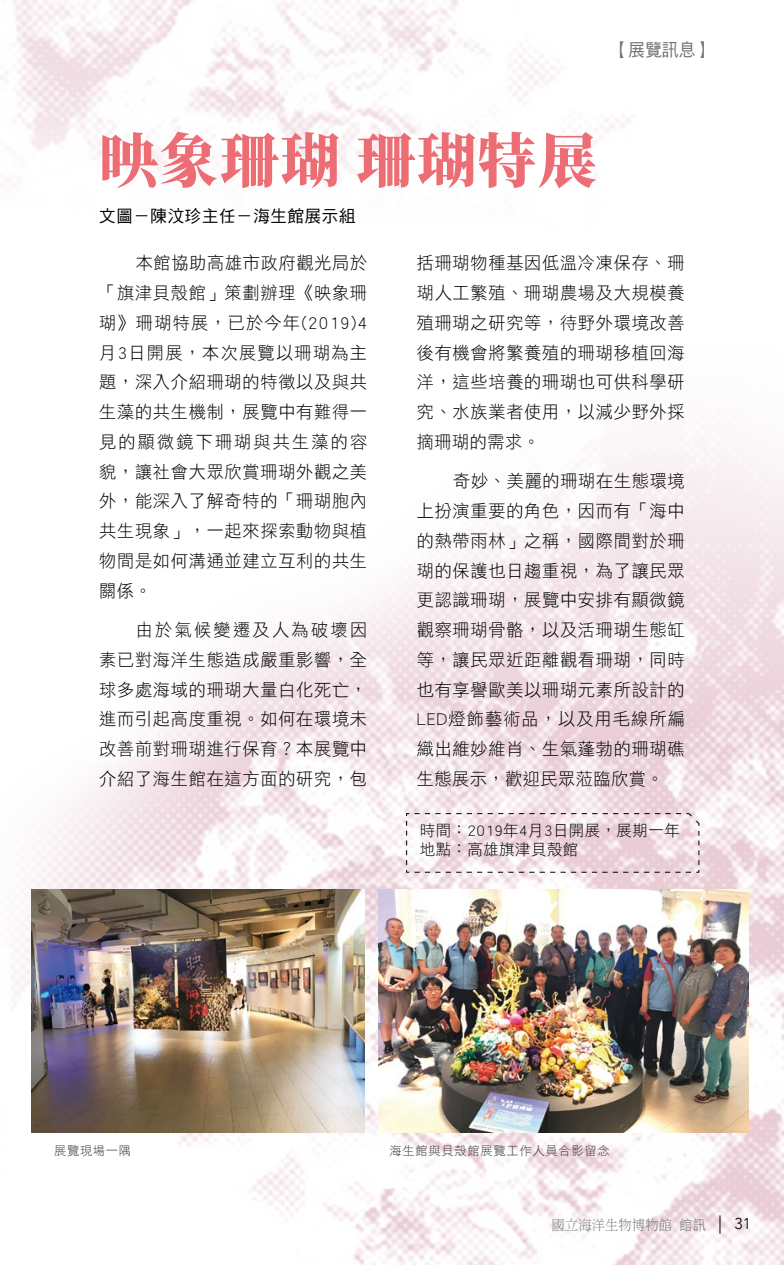
<style>
.page{position:relative;width:784px;height:1265px;background:#fff}
.page>*{position:absolute;margin:0;border:0;box-sizing:border-box;transform-origin:0 0}
.t1{font:900 59.15px "Noto Serif CJ Ktc";letter-spacing:.02em;color:#ec6d74}
.t2{font:17.5px/29.8px "DF Hei Std W3";letter-spacing:.045em;color:#000;text-align:justify}
.t3{font:17.5px "DF Hei Std W5";color:#727171;scale:.95 1}
.t4{font:16.8px "DF Hei Std W5";letter-spacing:.04em;color:#000}
.t5{font:15.75px/18.7px "DF Hei Std W3";letter-spacing:.03em;color:#000}
.t6{font:300 15.75px "Avenir";color:#000}
.t7{font:14px "DF Ming Std W3";letter-spacing:.01em;color:#727171;scale:.95 1}
.t8{font:12.25px "DF Hei Std W3";letter-spacing:.06em;color:#3e3a39}
.s1{font-family:"DF Hei Std W3"}
</style>
<div class="page">
<img style="left:11px;top:937px;width:773px;height:328px">
<img style="left:0;top:0;width:784px;height:937px">
<svg style="left:406px;top:813px;width:293px;height:60px"></svg>
<img style="left:378px;top:889px;width:370px;height:244px">
<img style="left:31px;top:889px;width:334px;height:244px">
<svg style="left:719px;top:1215px;width:1px;height:19px"></svg>
<p class="t3" style="left:612px;top:40px;width:107px">【展覽訊息】</p>
<h1 class="t1" style="left:99px;top:127px;width:499px">映象珊瑚 珊瑚特展</h1>
<p class="t4" style="left:99px;top:207px;width:258px">文圖－陳汶珍主任－海生館展示組</p>
<p class="t2" style="left:99px;top:248px;width:269px;text-indent:36px">本館協助高雄市政府觀光局於「旗津貝殼館」策劃辦理《映象珊瑚》珊瑚特展，已於今年(2019)4月3日開展，本次展覽以珊瑚為主題，深入介紹珊瑚的特徵以及與共生藻的共生機制，展覽中有難得一見的顯微鏡下珊瑚與共生藻的容貌，讓社會大眾欣賞珊瑚外觀之美外，能深入了解奇特的「珊瑚胞內共生現象」，一起來探索動物與植物間是如何溝通並建立互利的共生關係。</p>
<p class="t2" style="left:99px;top:615px;width:269px;text-indent:36px">由於氣候變遷及人為破壞因素已對海洋生態造成嚴重影響，全球多處海域的珊瑚大量白化死亡，進而引起高度重視。如何在環境未改善前對珊瑚進行保育？本展覽中介紹了海生館在這方面的研究，包</p>
<p class="t2" style="left:417px;top:248px;width:269px">括珊瑚物種基因低溫冷凍保存、珊瑚人工繁殖、珊瑚農場及大規模養殖珊瑚之研究等，待野外環境改善後有機會將繁養殖的珊瑚移植回海洋，這些培養的珊瑚也可供科學研究、水族業者使用，以減少野外採摘珊瑚的需求。</p>
<p class="t2" style="left:417px;top:466px;width:269px;text-indent:36px">奇妙、美麗的珊瑚在生態環境上扮演重要的角色，因而有「海中的熱帶雨林」之稱，國際間對於珊瑚的保護也日趨重視，為了讓民眾更認識珊瑚，展覽中安排有顯微鏡觀察珊瑚骨骼，以及活珊瑚生態缸等，讓民眾近距離觀看珊瑚，同時也有享譽歐美以珊瑚元素所設計的LED燈飾藝術品，以及用毛線所編織出維妙維肖、生氣蓬勃的珊瑚礁生態展示，歡迎民眾蒞臨欣賞。</p>
<p class="t5" style="left:420px;top:821px;width:261px">時間：2019年4月3日開展，展期一年地點：高雄旗津貝殼館</p>
<p class="t8" style="left:54px;top:1143px;width:79px">展覽現場一隅</p>
<p class="t8" style="left:389px;top:1143px;width:222px">海生館與貝殼館展覽工作人員合影留念</p>
<p class="t7" style="left:551px;top:1217px;width:164px">國立海洋生物博物館 <span class="s1">館訊</span></p>
<p class="t6" style="left:734px;top:1214px;width:18px">31</p>
</div>
